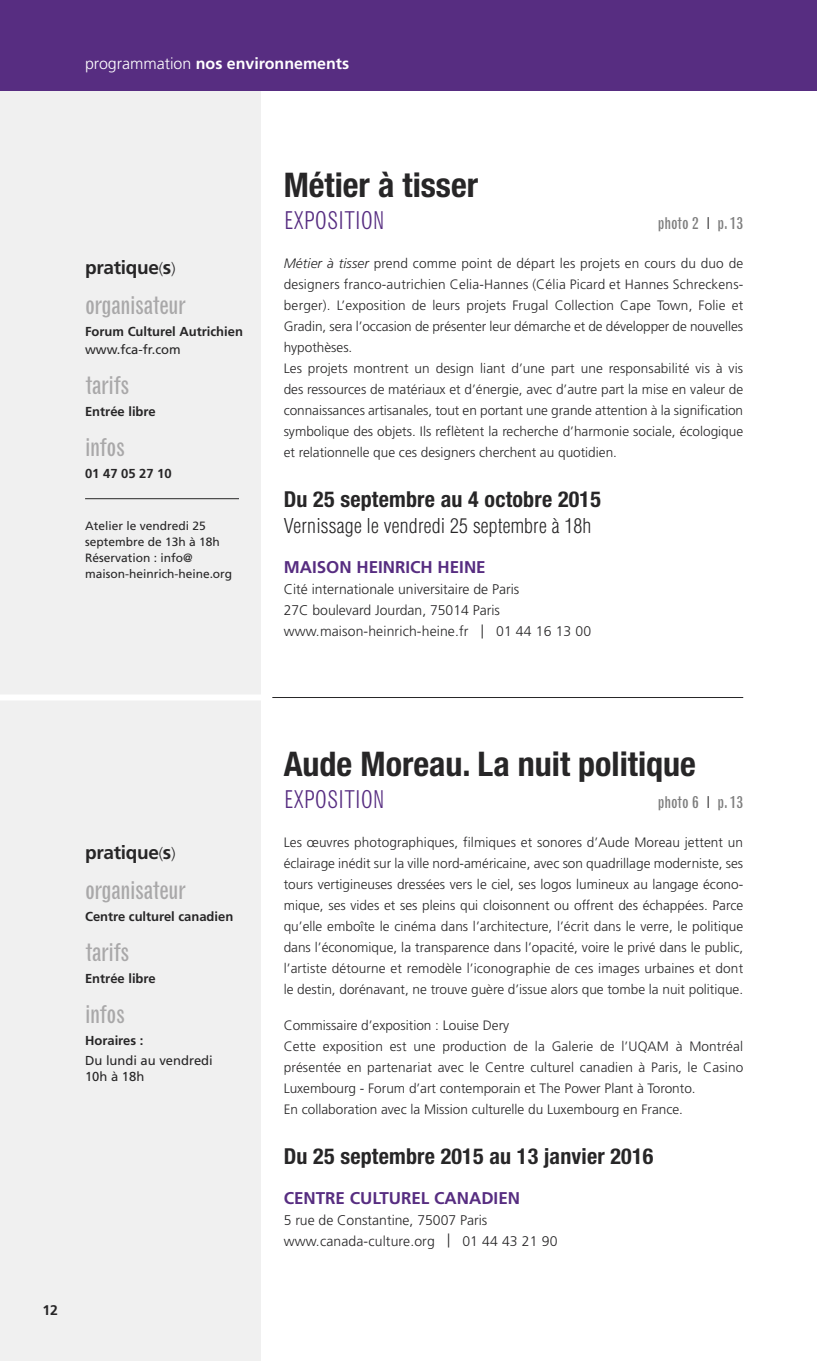
<style>
.page{position:relative;width:817px;height:1361px;background:#fff}
.page>*{position:absolute;margin:0;border:0;box-sizing:border-box;transform-origin:0 0}
.t1{font:700 condensed 34px "Helvetica Neue";color:#272627}
.t2{font:condensed 24px "Grotesque";letter-spacing:-.02em;color:#a9a8a9}
.t3{font:300 condensed 24px "Grotesque";color:#572d81}
.t4{font:700 condensed 22px "Helvetica Neue";letter-spacing:.01em;color:#272627}
.t5{font:300 condensed 20px "Helvetica";letter-spacing:.01em;color:#272627}
.t6{font:700 19px "Frutiger";letter-spacing:-.015em;color:#272627}
.t7{font:700 17px "Frutiger";color:#572d81}
.t8{font:700 16px "Frutiger";color:#fff}
.t9{font:condensed 16px "Grotesque";color:#7d7d7d}
.t10{font:300 14px/21px "Frutiger";color:#272627}
.t11{font:700 14px "Frutiger";color:#272627}
.t12{font:300 13.6px/21px "Frutiger";color:#272627}
.t13{font:700 13px "Frutiger";color:#272627}
.t14{font:13px/16px "Frutiger";color:#272627}
.t15{font:12px/16px "Frutiger";color:#272627}
.s1{font-weight:300}
.s2{font-weight:300;font-size:16px}
.s3{font-weight:300;color:#272627}
.s4{font-style:italic}
</style>
<div class="page">
<div style="left:0;top:91px;width:261px;height:1270px;background:#f0f0f0"></div>
<div style="left:0;top:0;width:816px;height:91px;background:#572d81"></div>
<div style="left:0;top:694px;width:266px;height:6px;background:#fff"></div>
<hr style="left:272px;top:697px;width:471px;height:1px;background:#272627">
<hr style="left:85px;top:498px;width:154px;height:1px;background:#272627">
<p class="t8" style="left:85px;top:57px;width:265px"><span class="s1">programmation</span> nos environnements</p>
<h3 class="t6" style="left:85px;top:259px;width:92px">pratique<span class="s2">(</span>s<span class="s2">)</span></h3>
<h2 class="t2" style="left:85px;top:296px;width:102px">organisateur</h2>
<p class="t13" style="left:85px;top:326px;width:159px">Forum Culturel Autrichien</p>
<p class="t14" style="left:85px;top:342px;width:97px">www.fca-fr.com</p>
<h2 class="t2" style="left:85px;top:376px;width:46px">tarifs</h2>
<p class="t13" style="left:85px;top:406px;width:72px">Entrée libre</p>
<h2 class="t2" style="left:85px;top:438px;width:41px">infos</h2>
<p class="t13" style="left:85px;top:468px;width:88px">01 47 05 27 10</p>
<p class="t15" style="left:85px;top:518px;width:149px">Atelier le vendredi 25 septembre de 13h à 18h<br>Réservation : info@ maison-heinrich-heine.org</p>
<h1 class="t1" style="left:283px;top:164px;width:196px">Métier à tisser</h1>
<h2 class="t3" style="left:283px;top:211px;width:102px">EXPOSITION</h2>
<p class="t9" style="left:657px;top:217px;width:87px">photo 2 <span class="s3">I</span> p. 13</p>
<p class="t12" style="left:283px;top:254px;width:461px"><span class="s4">Métier à tisser</span> prend comme point de départ les projets en cours du duo de designers franco-autrichien Celia-Hannes (Célia Picard et Hannes Schreckens&shy;berger). L’exposition de leurs projets Frugal Collection Cape Town, Folie et Gradin, sera l’occasion de présenter leur démarche et de développer de nouvelles hypothèses.<br>Les projets montrent un design liant d’une part une responsabilité vis à vis des ressources de matériaux et d’énergie, avec d’autre part la mise en valeur de connaissances artisanales, tout en portant une grande attention à la signification symbolique des objets. Ils reflètent la recherche d’harmonie sociale, écologique et relationnelle que ces designers cherchent au quotidien.</p>
<h3 class="t4" style="left:283px;top:486px;width:319px">Du 25 septembre au 4 octobre 2015</h3>
<h3 class="t5" style="left:283px;top:514px;width:309px">Vernissage le vendredi 25 septembre à 18h</h3>
<p class="t7" style="left:283px;top:560px;width:203px">MAISON HEINRICH HEINE</p>
<p class="t10" style="left:283px;top:580px;width:309px">Cité internationale universitaire de Paris<br>27C boulevard Jourdan, 75014 Paris www.maison-heinrich-heine.fr | 01 44 16 13 00</p>
<h3 class="t6" style="left:85px;top:845px;width:92px">pratique<span class="s2">(</span>s<span class="s2">)</span></h3>
<h2 class="t2" style="left:85px;top:881px;width:102px">organisateur</h2>
<p class="t13" style="left:85px;top:911px;width:150px">Centre culturel canadien</p>
<h2 class="t2" style="left:85px;top:943px;width:46px">tarifs</h2>
<p class="t13" style="left:85px;top:973px;width:72px">Entrée libre</p>
<h2 class="t2" style="left:85px;top:1005px;width:41px">infos</h2>
<p class="t13" style="left:85px;top:1035px;width:60px">Horaires :</p>
<p class="t14" style="left:85px;top:1054px;width:129px">Du lundi au vendredi<br>10h à 18h</p>
<p class="t11" style="left:43px;top:1304px;width:17px">12</p>
<h1 class="t1" style="left:283px;top:743px;width:414px">Aude Moreau. La nuit politique</h1>
<h2 class="t3" style="left:283px;top:790px;width:102px">EXPOSITION</h2>
<p class="t9" style="left:657px;top:796px;width:87px">photo 6 <span class="s3">I</span> p. 13</p>
<p class="t12" style="left:283px;top:832px;width:461px;text-align:justify">Les œuvres photographiques, filmiques et sonores d’Aude Moreau jettent un éclairage inédit sur la ville nord-américaine, avec son quadrillage moderniste, ses tours vertigineuses dressées vers le ciel, ses logos lumineux au langage écono&shy;mique, ses vides et ses pleins qui cloisonnent ou offrent des échappées. Parce qu’elle emboîte le cinéma dans l’architecture, l’écrit dans le verre, le politique dans l’économique, la transparence dans l’opacité, voire le privé dans le public, l’artiste détourne et remodèle l’iconographie de ces images urbaines et dont le destin, dorénavant, ne trouve guère d’issue alors que tombe la nuit politique.</p>
<p class="t12" style="left:283px;top:1015px;width:461px">Commissaire d’exposition : Louise Dery<br>Cette exposition est une production de la Galerie de l’UQAM à Montréal présentée en partenariat avec le Centre culturel canadien à Paris, le Casino Luxembourg - Forum d’art contemporain et The Power Plant à Toronto.<br>En collaboration avec la Mission culturelle du Luxembourg en France.</p>
<h3 class="t4" style="left:283px;top:1142px;width:371px">Du 25 septembre 2015 au 13 janvier 2016</h3>
<p class="t7" style="left:283px;top:1191px;width:238px">CENTRE CULTUREL CANADIEN</p>
<p class="t10" style="left:283px;top:1210px;width:275px">5 rue de Constantine, 75007 Paris www.canada-culture.org | 01 44 43 21 90</p>
</div>
